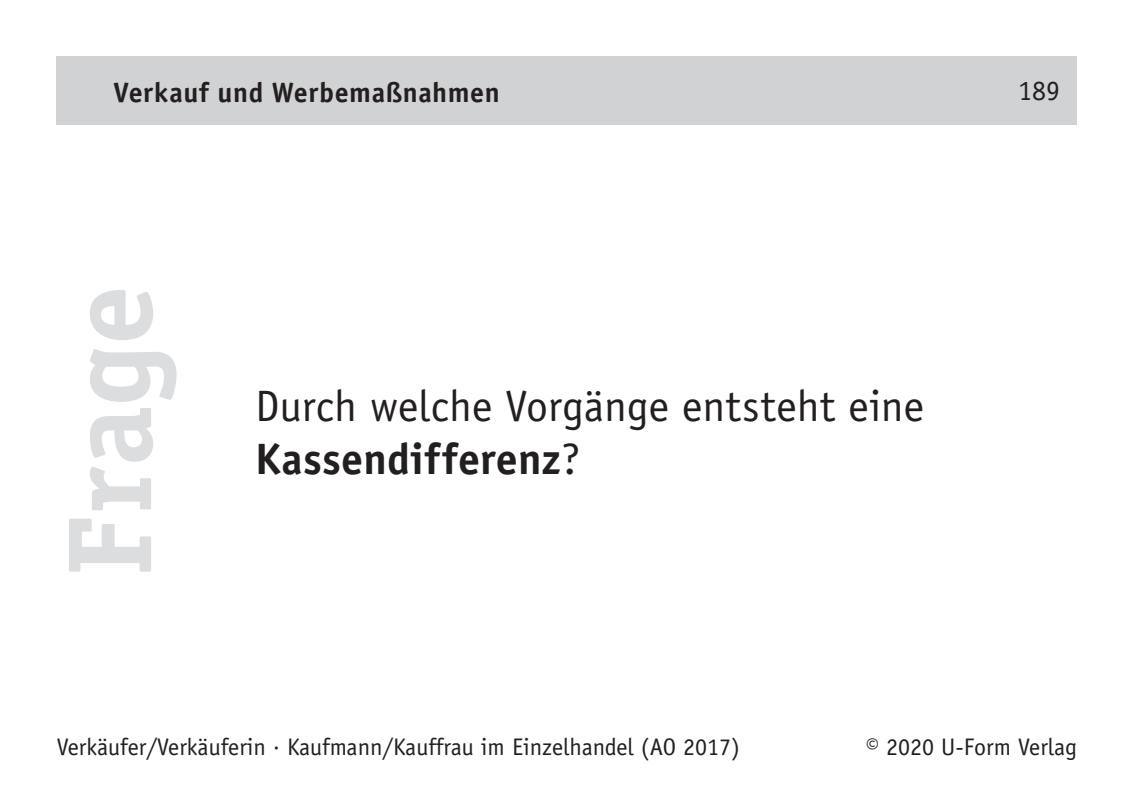
<style>
.page{position:relative;width:1134px;height:794px;background:#fff}
.page>*{position:absolute;margin:0;border:0;box-sizing:border-box;transform-origin:0 0}
.t1{font:700 120px "Officina Serif";color:#dcdddf}
.t2{font:44px/52.8px "Officina Sans";color:#231f20}
.t3{font:700 28px "Officina Sans";letter-spacing:.02em;color:#231f20}
.t4{font:28px "Officina Sans";color:#231f20}
.t5{font:24px "Officina Sans";color:#231f20}
.s1{font-weight:700}
.s2{font-family:"Syntax"}
</style>
<div class="page">
<div style="left:57px;top:57px;width:1020px;height:68px;background:#d1d2d4"></div>
<p class="t3" style="left:113px;top:75px;width:388px">Verkauf und Werbemaßnahmen</p>
<h1 class="t1" style="left:35px;top:576px;width:292px;rotate:-90deg">Frage</h1>
<h2 class="t2" style="left:255px;top:380px;width:670px">Durch welche Vorgänge entsteht eine<br><span class="s1">Kassendifferenz</span>?</h2>
<p class="t4" style="left:1018px;top:74px;width:43px">189</p>
<p class="t5" style="left:57px;top:733px;width:685px">Verkäufer/Verkäuferin <span class="s2">·</span> Kaufmann/Kauffrau im Einzelhandel (AO 2017)</p>
<p class="t5" style="left:866px;top:733px;width:213px">© 2020 U-Form Verlag</p>
</div>
